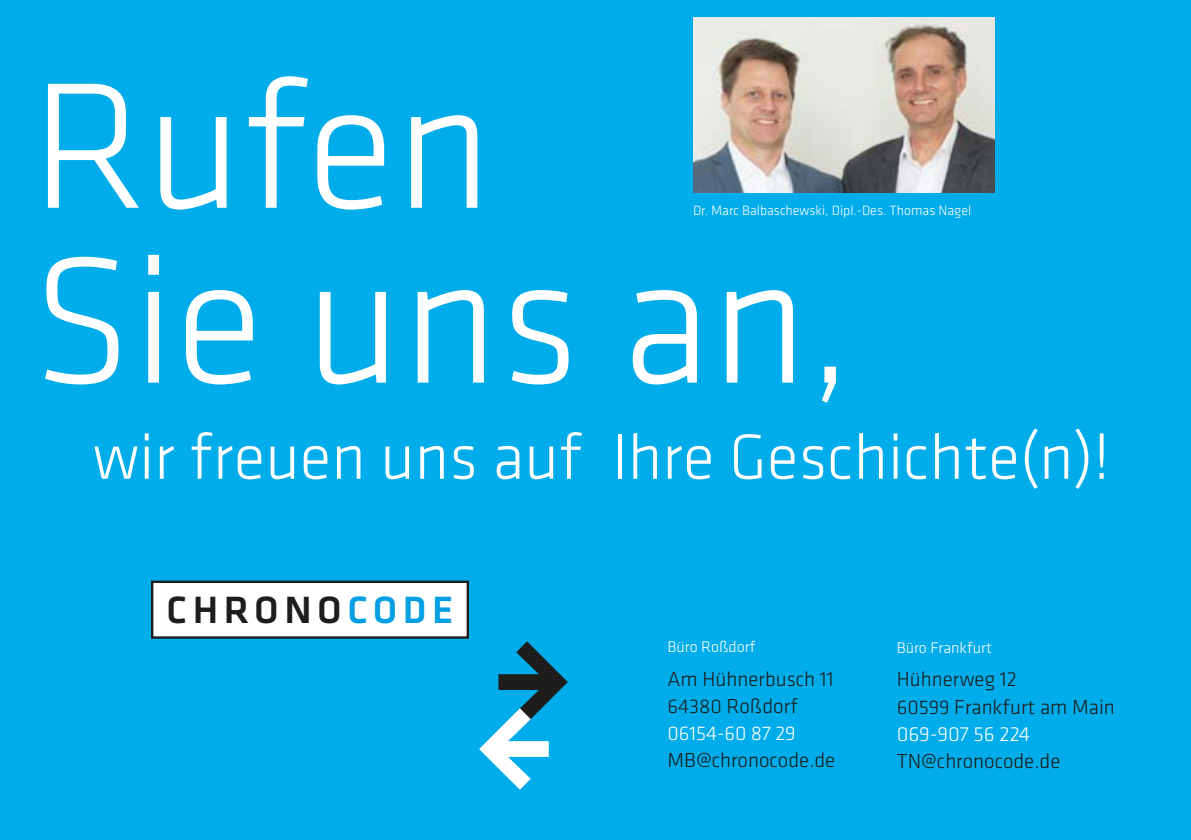
<style>
.page{position:relative;width:1191px;height:840px;background:#fff}
.page>*{position:absolute;margin:0;border:0;box-sizing:border-box;transform-origin:0 0}
.t1{font:300 186px/174.6px "Klavika";color:#fff}
.t2{font:300 66px "Klavika";color:#fff}
.t3{font:500 39.4px "Klavika";letter-spacing:.14em;color:#1d1d1b}
.t4{font:300 21px/27px "Klavika";color:#1d1d1b}
.t5{font:300 20.4px "Klavika";color:#fff}
.t6{font:300 16px "Klavika";color:#fff}
.t7{font:300 14px "Klavika";color:#fff}
.s1{color:#009fe3}
.s2{font-size:20.4px}
.s3{color:#fff}
</style>
<div class="page">
<div style="left:0;top:0;width:1191px;height:839px;background:#00ace9"></div>
<img style="left:693px;top:18px;width:301px;height:175px">
<svg style="left:479px;top:641px;width:89px;height:148px"></svg>
<div style="left:152px;top:581px;width:316px;height:56px;background:#fff"></div>
<div style="left:151px;top:580px;width:318px;height:58px;border:2px solid #1d1d1b"></div>
<h1 class="t1" style="left:31px;top:62px;width:823px">Rufen<br>Sie uns an,</h1>
<h2 class="t2" style="left:93px;top:420px;width:1018px">wir freuen uns auf Ihre Geschichte(n)!</h2>
<p class="t7" style="left:693px;top:202px;width:280px">Dr. Marc Balbaschewski, Dipl.-Des. Thomas Nagel</p>
<h3 class="t3" style="left:167px;top:587px;width:288px">CHRONO<span class="s1">CODE</span></h3>
<p class="t6" style="left:667px;top:638px;width:89px">Büro Roßdorf</p>
<p class="t4" style="left:667px;top:665px;width:167px">Am Hühnerbusch 11<br><span class="s2">64380</span> Roßdorf</p>
<p class="t5" style="left:667px;top:721px;width:130px">06154-60 87 29</p>
<p class="t4" style="left:667px;top:746px;width:169px">MB@chronocode.de</p>
<p class="t6" style="left:896px;top:639px;width:97px">Büro Frankfurt</p>
<p class="t4" style="left:896px;top:666px;width:219px">Hühnerweg 12<br><span class="s2">60599</span> Frankfurt am Main<br><span class="s3">069-907 56 224</span></p>
<p class="t4" style="left:896px;top:747px;width:165px">TN@chronocode.de</p>
</div>
